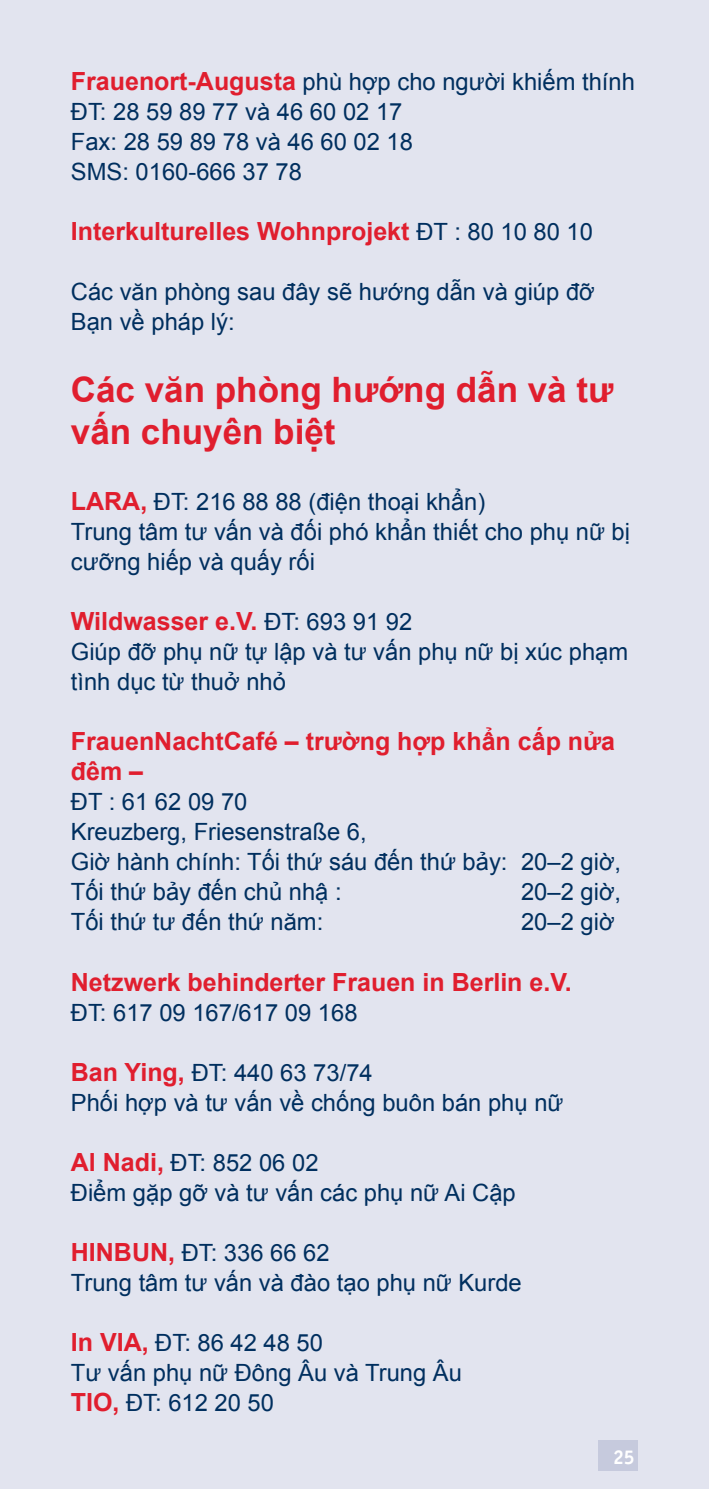
<style>
.page{position:relative;width:709px;height:1489px;background:#fff}
.page>*{position:absolute;margin:0;border:0;box-sizing:border-box;transform-origin:0 0}
.t1{font:700 35px/42px "Arial";color:#e01e2e}
.t2{font:700 25px/30px "Arial";color:#e01e2e}
.t3{font:23.75px/30px "Arial";color:#002f5f}
.t4{font:700 20px "Officina Sans ITC";color:#fff}
.s1{font-weight:700;font-size:25px;color:#e01e2e}
.s2{font-weight:400;font-size:23.75px;color:#002f5f}
</style>
<div class="page">
<div style="left:0;top:0;width:709px;height:1488px;background:#e2e4ef"></div>
<div style="left:598px;top:1440px;width:40px;height:30px;background:#c6cadd"></div>
<p class="t3" style="left:71px;top:67px;width:565px"><span class="s1">Frauenort-Augusta</span> phù hợp cho người khiếm thính<br>ĐT: 28 59 89 77 và 46 60 02 17<br>Fax: 28 59 89 78 và 46 60 02 18<br>SMS: 0160-666 37 78</p>
<p class="t2" style="left:71px;top:217px;width:523px">Interkulturelles Wohnprojekt <span class="s2">ĐT : 80 10 80 10</span></p>
<p class="t3" style="left:71px;top:277px;width:525px">Các văn phòng sau đây sẽ hướng dẫn và giúp đỡ<br>Bạn về pháp lý:</p>
<h1 class="t1" style="left:71px;top:370px;width:544px">Các văn phòng hướng dẫn và tư vấn chuyên biệt</h1>
<p class="t3" style="left:71px;top:487px;width:560px"><span class="s1">LARA,</span> ĐT: 216 88 88 (điện thoại khẩn)<br>Trung tâm tư vấn và đối phó khẩn thiết cho phụ nữ bị cưỡng hiếp và quấy rối</p>
<p class="t2" style="left:71px;top:607px;width:343px">Wildwasser e.V. <span class="s2">ĐT: 693 91 92</span></p>
<p class="t3" style="left:71px;top:637px;width:559px">Giúp đỡ phụ nữ tự lập và tư vấn phụ nữ bị xúc phạm tình dục từ thuở nhỏ</p>
<p class="t2" style="left:71px;top:727px;width:546px">FrauenNachtCafé – trường hợp khẩn cấp nửa đêm –</p>
<p class="t3" style="left:71px;top:787px;width:552px">ĐT : 61 62 09 70<br>Kreuzberg, Friesenstraße 6,<br>Giờ hành chính: Tối thứ sáu đến thứ bảy: 20–2 giờ,<br>Tối thứ bảy đến chủ nhậ :</p>
<p class="t3" style="left:521px;top:877px;width:102px">20–2 giờ,</p>
<p class="t3" style="left:71px;top:907px;width:254px">Tối thứ tư đến thứ năm:</p>
<p class="t3" style="left:521px;top:907px;width:95px">20–2 giờ</p>
<p class="t2" style="left:71px;top:967px;width:502px">Netzwerk behinderter Frauen in Berlin e.V.</p>
<p class="t3" style="left:71px;top:997px;width:288px">ĐT: 617 09 167/617 09 168</p>
<p class="t3" style="left:71px;top:1057px;width:494px"><span class="s1">Ban Ying,</span> ĐT: 440 63 73/74<br>Phối hợp và tư vấn về chống buôn bán phụ nữ</p>
<p class="t3" style="left:71px;top:1147px;width:446px"><span class="s1">Al Nadi,</span> ĐT: 852 06 02<br>Điểm gặp gỡ và tư vấn các phụ nữ Ai Cập</p>
<p class="t3" style="left:71px;top:1237px;width:452px"><span class="s1">HINBUN,</span> ĐT: 336 66 62<br>Trung tâm tư vấn và đào tạo phụ nữ Kurde</p>
<p class="t3" style="left:71px;top:1327px;width:392px"><span class="s1">In VIA,</span> ĐT: 86 42 48 50<br>Tư vấn phụ nữ Đông Âu và Trung Âu<br><span class="s1">TIO,</span> ĐT: 612 20 50</p>
<p class="t4" style="left:613px;top:1444px;width:23px">25</p>
</div>
